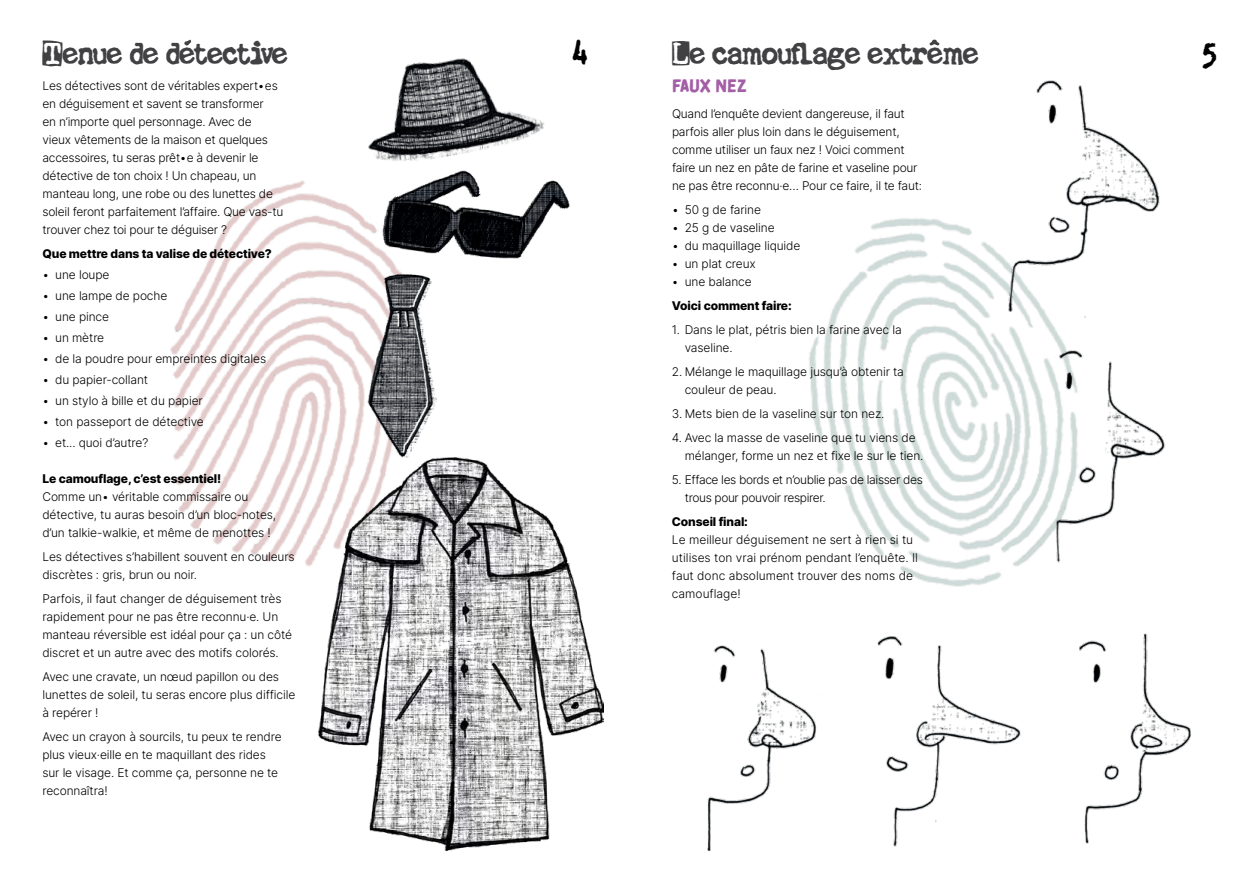
<style>
.page{position:relative;width:1259px;height:893px;background:#fff}
.page>*{position:absolute;margin:0;border:0;box-sizing:border-box;transform-origin:0 0}
.t1{font:30px "La Machine Company";color:#414042}
.t2{font:30px "La Machine Company";color:#000}
.t3{font:18px "Tomarik Brush";color:#a35fa6}
.t4{font:300 12px/18px "Inter";letter-spacing:-.01em;color:#000}
.t5{font:800 12px "Inter";letter-spacing:-.01em;color:#000}
.t6{font:300 12px/18px "Inter";letter-spacing:-.03em;color:#000}
</style>
<div class="page">
<img style="left:809px;top:218px;width:254px;height:369px">
<img style="left:170px;top:180px;width:231px;height:386px">
<img style="left:319px;top:458px;width:285px;height:392px">
<img style="left:368px;top:58px;width:177px;height:103px">
<img style="left:368px;top:272px;width:69px;height:186px">
<img style="left:381px;top:170px;width:189px;height:90px">
<img style="left:995px;top:80px;width:165px;height:245px">
<img style="left:707px;top:633px;width:484px;height:217px">
<img style="left:1043px;top:341px;width:122px;height:227px">
<svg style="left:184px;top:40px;width:7px;height:6px"></svg>
<svg style="left:929px;top:40px;width:10px;height:5px"></svg>
<h1 class="t1" style="left:43px;top:39px;width:247px">Tenue de détective</h1>
<h1 class="t2" style="left:573px;top:39px;width:15px">4</h1>
<h1 class="t1" style="left:672px;top:39px;width:308px">Le camouflage extrême</h1>
<h1 class="t2" style="left:1203px;top:39px;width:15px">5</h1>
<p class="t4" style="left:43px;top:76px;width:242px">Les détectives sont de véritables expert•es en déguisement et savent se transformer<br>en n’importe quel personnage. Avec de vieux vêtements de la maison et quelques accessoires, tu seras prêt•e à devenir le détective de ton choix ! Un chapeau, un manteau long, une robe ou des lunettes de soleil feront parfaitement l’affaire. Que vas-tu trouver chez toi pour te déguiser ?</p>
<p class="t5" style="left:43px;top:244px;width:231px">Que mettre dans ta valise de détective?</p>
<p class="t4" style="left:43px;top:265px;width:68px">• une loupe</p>
<p class="t4" style="left:43px;top:286px;width:126px">• une lampe de poche</p>
<p class="t4" style="left:42px;top:307px;width:68px">• une pince</p>
<p class="t4" style="left:42px;top:328px;width:63px">• un mètre</p>
<p class="t4" style="left:42px;top:349px;width:225px">• de la poudre pour empreintes digitales</p>
<p class="t4" style="left:42px;top:370px;width:107px">• du papier-collant</p>
<p class="t4" style="left:42px;top:391px;width:162px">• un stylo à bille et du papier</p>
<p class="t4" style="left:42px;top:412px;width:163px">• ton passeport de détective</p>
<p class="t4" style="left:42px;top:433px;width:107px">• et... quoi d’autre?</p>
<p class="t5" style="left:42px;top:469px;width:180px">Le camouflage, c’est essentiel!</p>
<p class="t4" style="left:42px;top:487px;width:235px">Comme un• véritable commissaire ou détective, tu auras besoin d’un bloc-notes, d’un talkie-walkie, et même de menottes !</p>
<p class="t4" style="left:42px;top:547px;width:254px">Les détectives s’habillent souvent en couleurs discrètes : gris, brun ou noir.</p>
<p class="t4" style="left:42px;top:589px;width:251px">Parfois, il faut changer de déguisement très rapidement pour ne pas être reconnu·e. Un manteau réversible est idéal pour ça : un côté discret et un autre avec des motifs colorés.</p>
<p class="t4" style="left:42px;top:667px;width:254px">Avec une cravate, un nœud papillon ou des lunettes de soleil, tu seras encore plus difficile à repérer !</p>
<p class="t4" style="left:42px;top:727px;width:241px">Avec un crayon à sourcils, tu peux te rendre plus vieux·eille en te maquillant des rides sur le visage. Et comme ça, personne ne te reconnaîtra!</p>
<h2 class="t3" style="left:672px;top:70px;width:76px">FAUX NEZ</h2>
<p class="t4" style="left:672px;top:104px;width:251px">Quand l’enquête devient dangereuse, il faut parfois aller plus loin dans le déguisement, comme utiliser un faux nez ! Voici comment faire un nez en pâte de farine et vaseline pour ne pas être reconnu·e… Pour ce faire, il te faut:</p>
<p class="t4" style="left:672px;top:200px;width:91px">• 50 g de farine</p>
<p class="t4" style="left:672px;top:218px;width:104px">• 25 g de vaseline</p>
<p class="t4" style="left:672px;top:236px;width:130px">• du maquillage liquide</p>
<p class="t4" style="left:672px;top:254px;width:85px">• un plat creux</p>
<p class="t4" style="left:672px;top:272px;width:81px">• une balance</p>
<p class="t5" style="left:672px;top:297px;width:121px">Voici comment faire:</p>
<p class="t4" style="left:685px;top:320px;width:218px;text-indent:-13px">1. Dans le plat, pétris bien la farine avec la vaseline.</p>
<p class="t4" style="left:685px;top:362px;width:221px;text-indent:-13px">2. Mélange le maquillage jusqu’à obtenir ta couleur de peau.</p>
<p class="t4" style="left:672px;top:404px;width:214px">3. Mets bien de la vaseline sur ton nez.</p>
<p class="t4" style="left:685px;top:428px;width:240px;text-indent:-13px">4. Avec la masse de vaseline que tu viens de mélanger, forme un nez et fixe le sur le tien.</p>
<p class="t6" style="left:685px;top:470px;width:240px;text-indent:-13px">5. Efface les bords et n’oublie pas de laisser des trous pour pouvoir respirer.</p>
<p class="t5" style="left:672px;top:513px;width:77px">Conseil final:</p>
<p class="t4" style="left:672px;top:530px;width:248px">Le meilleur déguisement ne sert à rien si tu utilises ton vrai prénom pendant l’enquête. Il faut donc absolument trouver des noms de camouflage!</p>
</div>
